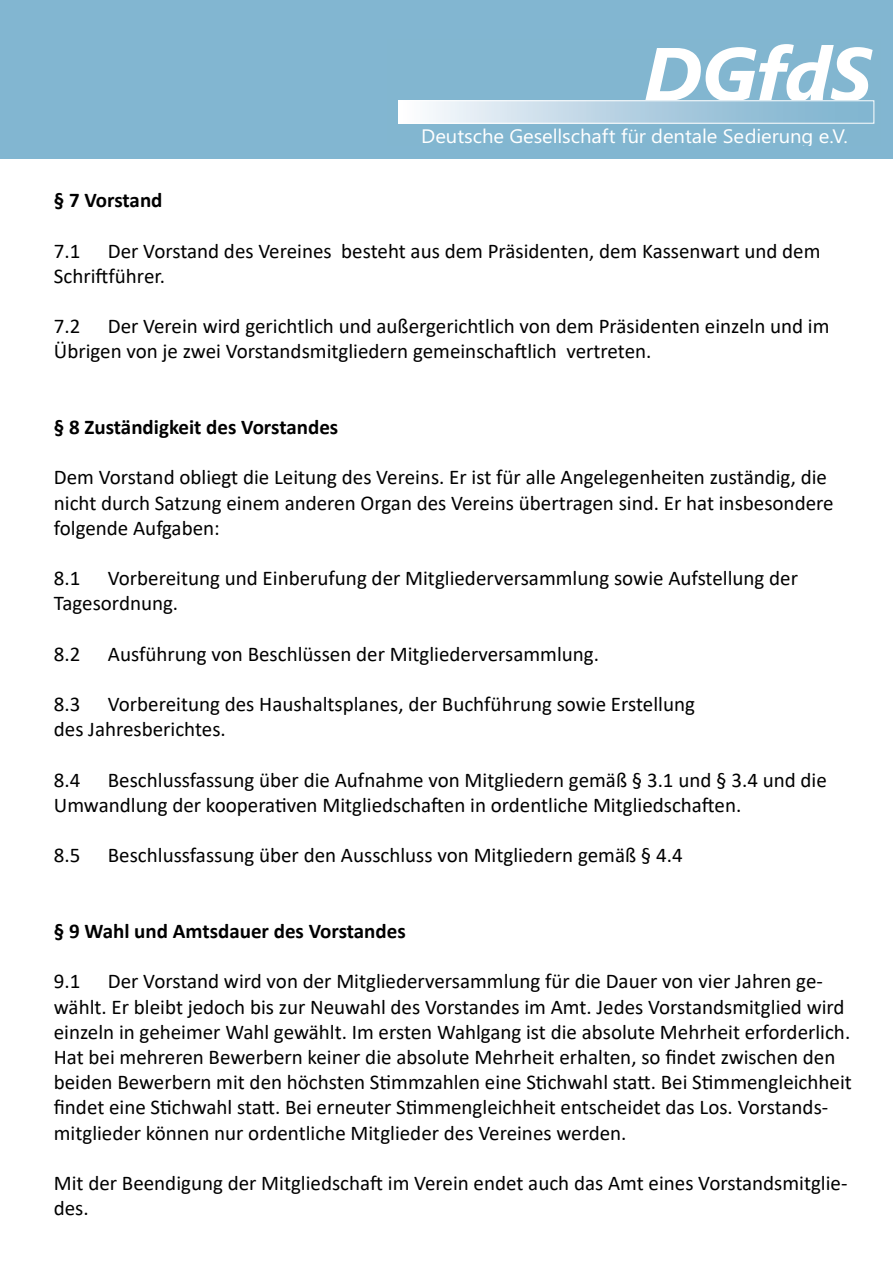
<style>
.page{position:relative;width:893px;height:1263px;background:#fff}
.page>*{position:absolute;margin:0;border:0;box-sizing:border-box;transform-origin:0 0}
.t1{font:italic 700 75.45px "Segoe UI";letter-spacing:-.015em;color:#fff;scale:1.04 1}
.t2{font:21px/25.2px "Calibri";color:#000}
.t3{font:700 21px "Calibri";color:#000}
.t4{font:19.5px "Segoe UI";letter-spacing:-.005em;color:#fff;scale:1.04 1}
</style>
<div class="page">
<div style="left:0;top:0;width:893px;height:158px;background:#82b6d1"></div>
<div style="left:399px;top:101px;width:475px;height:22px;background:linear-gradient(to right,#f8f8fc,#75adcb)"></div>
<div style="left:398px;top:100px;width:476px;height:24px;border:1px solid #fff"></div>
<h1 class="t1" style="left:643px;top:20px;width:221px">DGfdS</h1>
<p class="t4" style="left:421px;top:123px;width:412px">Deutsche Gesellschaft für dentale Sedierung e.V.</p>
<p class="t3" style="left:54px;top:185px;width:110px">§ 7 Vorstand</p>
<p class="t2" style="left:54px;top:237px;width:28px">7.1</p>
<p class="t2" style="left:54px;top:237px;width:768px;text-indent:54px">Der Vorstand des Vereines besteht aus dem Präsidenten, dem Kassenwart und dem<br>Schriftführer.</p>
<p class="t2" style="left:54px;top:313px;width:28px">7.2</p>
<p class="t2" style="left:54px;top:313px;width:777px;text-indent:54px">Der Verein wird gerichtlich und außergerichtlich von dem Präsidenten einzeln und im<br>Übrigen von je zwei Vorstandsmitgliedern gemeinschaftlich vertreten.</p>
<p class="t3" style="left:54px;top:412px;width:286px">§ 8 Zuständigkeit des Vorstandes</p>
<p class="t2" style="left:54px;top:464px;width:781px">Dem Vorstand obliegt die Leitung des Vereins. Er ist für alle Angelegenheiten zuständig, die nicht durch Satzung einem anderen Organ des Vereins übertragen sind. Er hat insbesondere folgende Aufgaben:</p>
<p class="t2" style="left:54px;top:565px;width:28px">8.1</p>
<p class="t2" style="left:54px;top:565px;width:746px;text-indent:54px">Vorbereitung und Einberufung der Mitgliederversammlung sowie Aufstellung der<br>Tagesordnung.</p>
<p class="t2" style="left:54px;top:641px;width:28px">8.2</p>
<p class="t2" style="left:108px;top:641px;width:493px">Ausführung von Beschlüssen der Mitgliederversammlung.</p>
<p class="t2" style="left:54px;top:691px;width:28px">8.3</p>
<p class="t2" style="left:54px;top:691px;width:643px;text-indent:54px">Vorbereitung des Haushaltsplanes, der Buchführung sowie Erstellung des Jahresberichtes.</p>
<p class="t2" style="left:54px;top:767px;width:28px">8.4</p>
<p class="t2" style="left:54px;top:767px;width:774px;text-indent:54px">Beschlussfassung über die Aufnahme von Mitgliedern gemäß § 3.1 und § 3.4 und die<br>Umwandlung der kooperativen Mitgliedschaften in ordentliche Mitgliedschaften.</p>
<p class="t2" style="left:54px;top:842px;width:28px">8.5</p>
<p class="t2" style="left:108px;top:842px;width:576px">Beschlussfassung über den Ausschluss von Mitgliedern gemäß § 4.4</p>
<p class="t3" style="left:54px;top:916px;width:353px">§ 9 Wahl und Amtsdauer des Vorstandes</p>
<p class="t2" style="left:54px;top:968px;width:28px">9.1</p>
<p class="t2" style="left:54px;top:968px;width:799px;text-indent:54px">Der Vorstand wird von der Mitgliederversammlung für die Dauer von vier Jahren ge&shy;wählt. Er bleibt jedoch bis zur Neuwahl des Vorstandes im Amt. Jedes Vorstandsmitglied wird einzeln in geheimer Wahl gewählt. Im ersten Wahlgang ist die absolute Mehrheit erforderlich.<br>Hat bei mehreren Bewerbern keiner die absolute Mehrheit erhalten, so findet zwischen den beiden Bewerbern mit den höchsten Stimmzahlen eine Stichwahl statt. Bei Stimmengleichheit findet eine Stichwahl statt. Bei erneuter Stimmengleichheit entscheidet das Los. Vorstands&shy;mitglieder können nur ordentliche Mitglieder des Vereines werden.</p>
<p class="t2" style="left:54px;top:1170px;width:795px">Mit der Beendigung der Mitgliedschaft im Verein endet auch das Amt eines Vorstandsmitglie&shy;des.</p>
</div>
